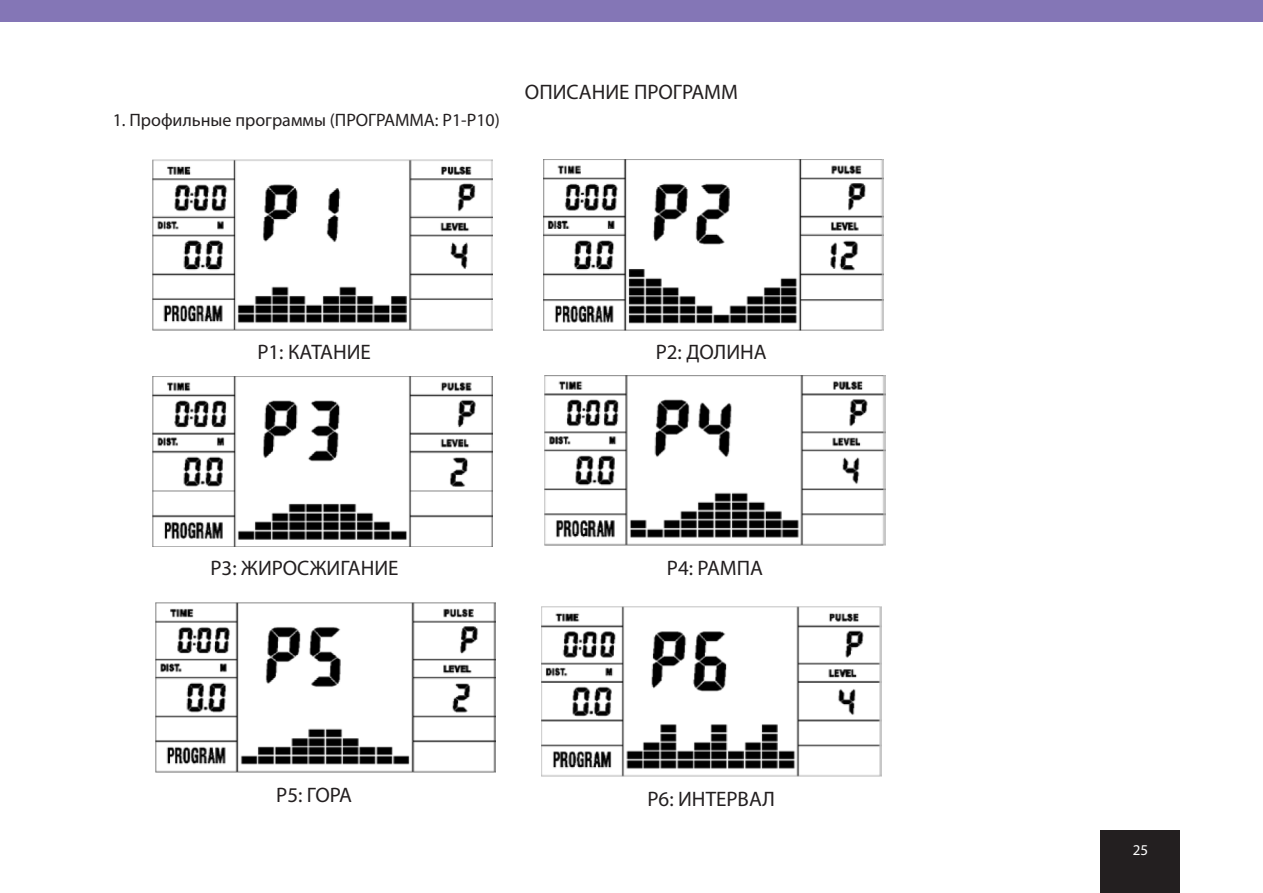
<style>
.page{position:relative;width:1263px;height:893px;background:#fff}
.page>*{position:absolute;margin:0;border:0;box-sizing:border-box;transform-origin:0 0}
.РАЗДЕЛ{font:21px "Myriad Pro";color:#231f20}
.Заголовок_над_тексто{font:18px "Myriad Pro";color:#231f20}
.t1{font:15px "Myriad Pro";color:#fff}
</style>
<div class="page">
<div style="left:0;top:0;width:1263px;height:21px;background:#8476b6"></div>
<div style="left:1101px;top:831px;width:79px;height:62px;background:#231f20"></div>
<img style="left:152px;top:160px;width:340px;height:170px">
<img style="left:543px;top:160px;width:340px;height:170px">
<img style="left:152px;top:377px;width:340px;height:170px">
<img style="left:545px;top:375px;width:340px;height:170px">
<img style="left:156px;top:603px;width:340px;height:170px">
<img style="left:541px;top:606px;width:340px;height:171px">
<p class="Заголовок_над_тексто" style="left:113px;top:109px;width:389px">1. Профильные программы (ПРОГРАММА: P1-P10)</p>
<p class="РАЗДЕЛ" style="left:525px;top:79px;width:215px">ОПИСАНИЕ ПРОГРАММ</p>
<p class="РАЗДЕЛ" style="left:257px;top:339px;width:115px">P1: КАТАНИЕ</p>
<p class="РАЗДЕЛ" style="left:656px;top:339px;width:113px">P2: ДОЛИНА</p>
<p class="РАЗДЕЛ" style="left:210px;top:555px;width:190px">P3: ЖИРОСЖИГАНИЕ</p>
<p class="РАЗДЕЛ" style="left:667px;top:555px;width:98px">P4: РАМПА</p>
<p class="РАЗДЕЛ" style="left:276px;top:782px;width:77px">P5: ГОРА</p>
<p class="РАЗДЕЛ" style="left:647px;top:786px;width:129px">P6: ИНТЕРВАЛ</p>
<p class="t1" style="left:1133px;top:841px;width:17px">25</p>
</div>
